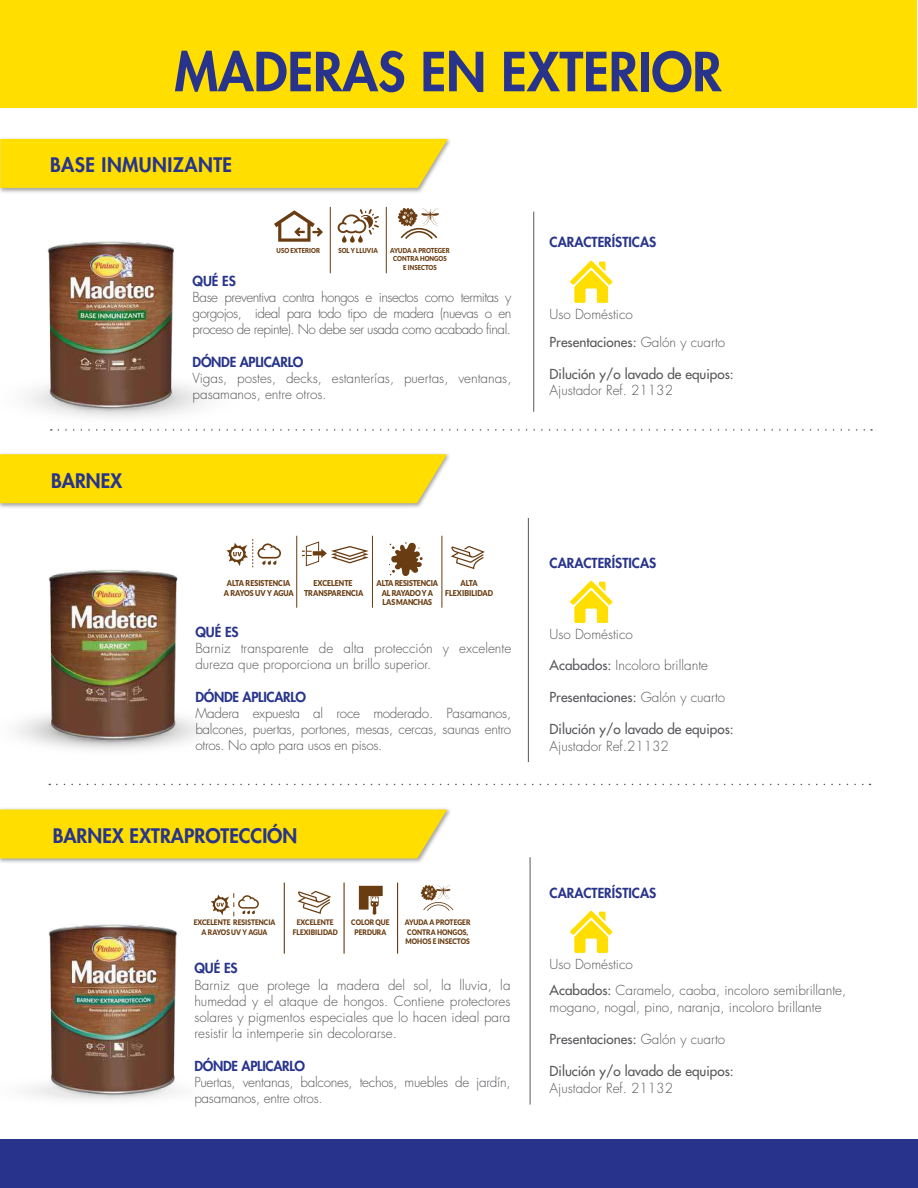
<style>
.page{position:relative;width:918px;height:1188px;background:#fff}
.page>*{position:absolute;margin:0;border:0;box-sizing:border-box;transform-origin:0 0}
.t1{font:800 52.5px "Futura";color:#28348b}
.t2{font:800 19.5px "Futura";color:#28348b}
.t3{font:800 19.5px "Futura";letter-spacing:.02em;color:#28348b}
.t4{font:300 13.5px/16.2px "Futura";color:#56575a;text-align:justify}
.t5{font:13.5px "Futura";color:#56575a}
.t6{font:800 13.5px "Futura";letter-spacing:-.005em;color:#28348b}
.t7{font:300 13.5px/16.2px "Futura";letter-spacing:-.02em;color:#56575a}
.t8{font:900 8.1px/9.8px "Lato";color:#693c11;text-align:center;scale:.89 1}
.t9{font:900 8.1px/9.8px "Lato";letter-spacing:-.02em;color:#693c11;text-align:center;scale:.89 1}
.t10{font:900 7.65px/9.1px "Lato";color:#693c11;text-align:center;scale:.89 1}
.t11{font:900 6.9px/8.2px "Lato";color:#693c11;text-align:center;scale:.89 1}
.s1{font-weight:300}
.s2{font-weight:400}
</style>
<div class="page">
<svg style="left:570px;top:261px;width:42px;height:42px"></svg>
<svg style="left:570px;top:581px;width:42px;height:42px"></svg>
<img style="left:47px;top:241px;width:127px;height:129px">
<svg style="left:29px;top:370px;width:843px;height:61px"></svg>
<img style="left:0;top:138px;width:450px;height:55px">
<div style="left:0;top:139px;width:448px;height:49px;background:#ffde00"></div>
<hr style="left:533px;top:212px;width:1px;height:200px;background:#56575a">
<svg style="left:398px;top:208px;width:41px;height:31px"></svg>
<svg style="left:274px;top:210px;width:49px;height:32px"></svg>
<svg style="left:338px;top:209px;width:41px;height:26px"></svg>
<svg style="left:342px;top:235px;width:5px;height:8px"></svg>
<svg style="left:350px;top:235px;width:5px;height:8px"></svg>
<svg style="left:358px;top:235px;width:5px;height:8px"></svg>
<hr style="left:386px;top:207px;width:1px;height:66px;background:#693c11">
<hr style="left:330px;top:207px;width:1px;height:66px;background:#693c11">
<svg style="left:17px;top:716px;width:185px;height:34px"></svg>
<img style="left:44px;top:570px;width:137px;height:175px">
<div style="left:0;top:1140px;width:918px;height:48px;background:#28348b"></div>
<div style="left:0;top:0;width:917px;height:108px;background:#ffde00"></div>
<svg style="left:57px;top:784px;width:814px;height:1px"></svg>
<img style="left:0;top:453px;width:449px;height:55px">
<div style="left:0;top:454px;width:447px;height:49px;background:#ffde00"></div>
<hr style="left:528px;top:518px;width:1px;height:244px;background:#56575a">
<img style="left:0;top:808px;width:451px;height:55px">
<div style="left:0;top:810px;width:447px;height:48px;background:#ffde00"></div>
<hr style="left:530px;top:857px;width:1px;height:248px;background:#56575a">
<svg style="left:29px;top:1085px;width:15px;height:12px"></svg>
<svg style="left:226px;top:539px;width:55px;height:28px"></svg>
<svg style="left:302px;top:541px;width:67px;height:26px"></svg>
<svg style="left:450px;top:545px;width:35px;height:24px"></svg>
<svg style="left:389px;top:542px;width:34px;height:34px"></svg>
<hr style="left:296px;top:536px;width:1px;height:72px;background:#693c11">
<hr style="left:372px;top:536px;width:1px;height:72px;background:#693c11">
<hr style="left:441px;top:536px;width:1px;height:72px;background:#693c11">
<svg style="left:211px;top:893px;width:48px;height:23px"></svg>
<svg style="left:421px;top:885px;width:32px;height:26px"></svg>
<svg style="left:297px;top:891px;width:34px;height:23px"></svg>
<svg style="left:359px;top:886px;width:24px;height:29px"></svg>
<hr style="left:284px;top:883px;width:1px;height:71px;background:#693c11">
<hr style="left:397px;top:883px;width:1px;height:71px;background:#693c11">
<hr style="left:344px;top:883px;width:1px;height:71px;background:#693c11">
<img style="left:44px;top:924px;width:134px;height:177px">
<svg style="left:570px;top:911px;width:42px;height:42px"></svg>
<h1 class="t1" style="left:174px;top:39px;width:549px">MADERAS EN EXTERIOR</h1>
<h2 class="t3" style="left:50px;top:153px;width:183px">BASE INMUNIZANTE</h2>
<p class="t11" style="left:277px;top:246px;width:50px">USO EXTERIOR</p>
<p class="t11" style="left:338px;top:246px;width:46px">SOL Y LLUVIA</p>
<p class="t11" style="left:390px;top:246px;width:68px">AYUDA A PROTEGER<br>CONTRA HONGOS<br>E INSECTOS</p>
<h2 class="t2" style="left:51px;top:469px;width:73px">BARNEX</h2>
<p class="t6" style="left:193px;top:272px;width:45px">QUÉ ES</p>
<p class="t4" style="left:193px;top:289px;width:320px">Base preventiva contra hongos e insectos como termitas y gorgojos, ideal para todo tipo de madera (nuevas o en proceso de repinte). No debe ser usada como acabado final.</p>
<p class="t6" style="left:193px;top:353px;width:112px">DÓNDE APLICARLO</p>
<p class="t4" style="left:193px;top:370px;width:320px">Vigas, postes, decks, estanterías, puertas, ventanas, pasamanos, entre otros.</p>
<p class="t8" style="left:224px;top:578px;width:80px">ALTA RESISTENCIA<br>A RAYOS UV Y AGUA</p>
<p class="t8" style="left:304px;top:578px;width:68px">EXCELENTE<br>TRANSPARENCIA</p>
<p class="t8" style="left:445px;top:578px;width:55px">ALTA<br>FLEXIBILIDAD</p>
<p class="t9" style="left:377px;top:578px;width:71px">ALTA RESISTENCIA<br>AL RAYADO Y A<br>LAS MANCHAS</p>
<p class="t6" style="left:195px;top:623px;width:45px">QUÉ ES</p>
<p class="t4" style="left:195px;top:640px;width:317px">Barniz transparente de alta protección y excelente dureza que proporciona un brillo superior.</p>
<p class="t6" style="left:195px;top:688px;width:112px">DÓNDE APLICARLO</p>
<p class="t4" style="left:195px;top:705px;width:317px">Madera expuesta al roce moderado. Pasamanos, balcones, puertas, portones, mesas, cercas, saunas entro otros. No apto para usos en pisos.</p>
<h2 class="t2" style="left:53px;top:823px;width:246px">BARNEX EXTRAPROTECCIÓN</h2>
<p class="t10" style="left:194px;top:918px;width:93px">EXCELENTE RESISTENCIA<br>A RAYOS UV Y AGUA</p>
<p class="t10" style="left:293px;top:918px;width:52px">EXCELENTE<br>FLEXIBILIDAD</p>
<p class="t10" style="left:405px;top:918px;width:75px;text-align:left">AYUDA A PROTEGER<br>CONTRA HONGOS,<br>MOHOS E INSECTOS</p>
<p class="t10" style="left:351px;top:918px;width:45px">COLOR QUE<br>PERDURA</p>
<p class="t6" style="left:194px;top:960px;width:45px">QUÉ ES</p>
<p class="t4" style="left:194px;top:977px;width:318px">Barniz que protege la madera del sol, la lluvia, la humedad y el ataque de hongos. Contiene protectores solares y pigmentos especiales que lo hacen ideal para resistir la intemperie sin decolorarse.</p>
<p class="t6" style="left:194px;top:1057px;width:112px">DÓNDE APLICARLO</p>
<p class="t7" style="left:194px;top:1074px;width:318px">Puertas, ventanas, balcones, techos, muebles de jardín, pasamanos, entre otros.</p>
<p class="t6" style="left:550px;top:233px;width:108px">CARACTERÍSTICAS</p>
<p class="t4" style="left:550px;top:306px;width:85px">Uso Doméstico</p>
<p class="t5" style="left:550px;top:333px;width:177px">Presentaciones: <span class="s1">Galón y cuarto</span></p>
<p class="t5" style="left:550px;top:366px;width:186px">Dilución y/o lavado de equipos:</p>
<p class="t4" style="left:550px;top:383px;width:125px">Ajustador Ref. 21132</p>
<p class="t6" style="left:550px;top:554px;width:108px">CARACTERÍSTICAS</p>
<p class="t4" style="left:550px;top:626px;width:85px">Uso Doméstico</p>
<p class="t4" style="left:550px;top:657px;width:160px"><span class="s2">Acabados:</span> Incoloro brillante</p>
<p class="t5" style="left:550px;top:689px;width:177px">Presentaciones: <span class="s1">Galón y cuarto</span></p>
<p class="t5" style="left:550px;top:721px;width:186px">Dilución y/o lavado de equipos:</p>
<p class="t4" style="left:550px;top:738px;width:121px">Ajustador Ref.21132</p>
<p class="t6" style="left:550px;top:884px;width:108px">CARACTERÍSTICAS</p>
<p class="t4" style="left:550px;top:956px;width:85px">Uso Doméstico</p>
<p class="t4" style="left:550px;top:983px;width:298px"><span class="s2">Acabados:</span> Caramelo, caoba, incoloro semibrillante, mogano, nogal, pino, naranja, incoloro brillante</p>
<p class="t5" style="left:550px;top:1031px;width:177px">Presentaciones: <span class="s1">Galón y cuarto</span></p>
<p class="t5" style="left:550px;top:1063px;width:186px">Dilución y/o lavado de equipos:</p>
<p class="t4" style="left:550px;top:1080px;width:125px">Ajustador Ref. 21132</p>
</div>
